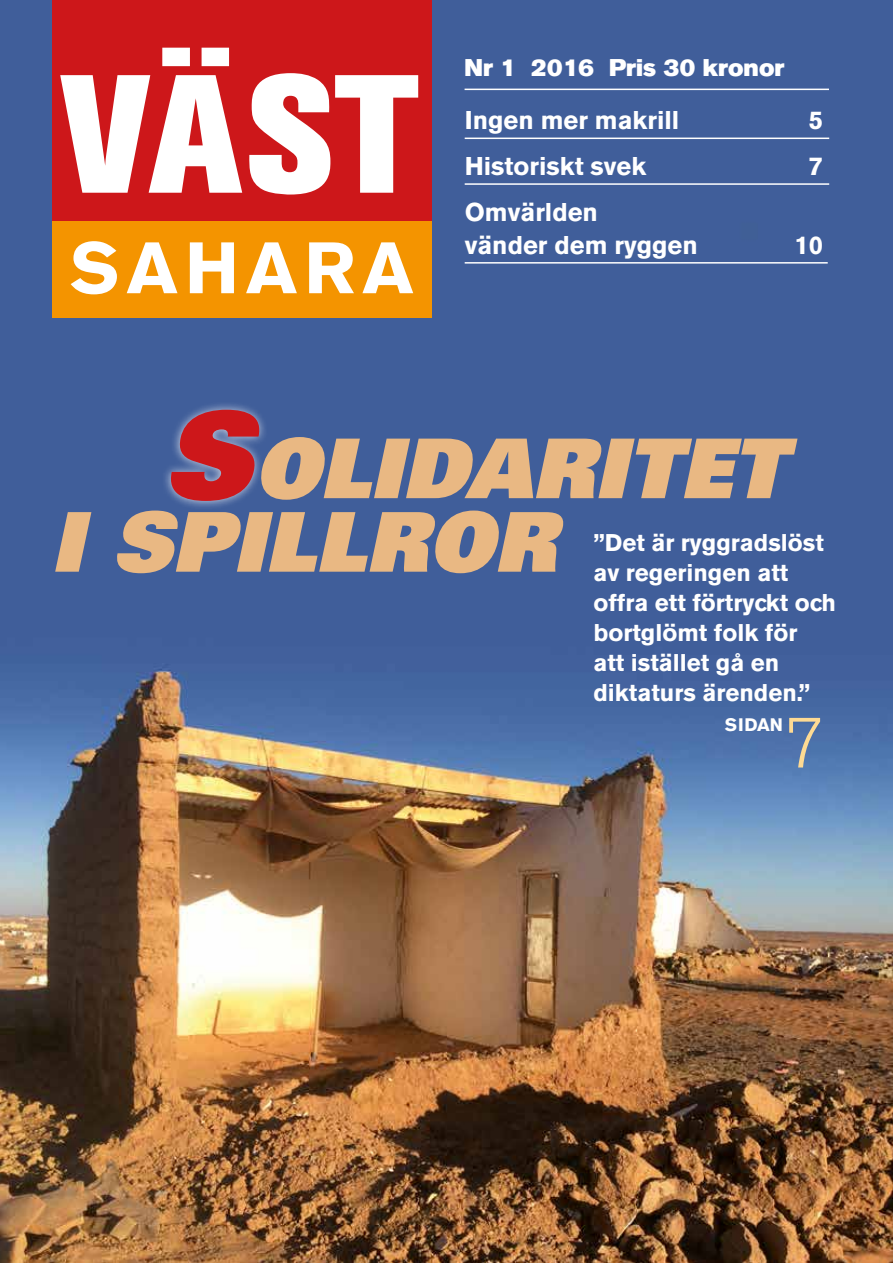
<style>
.page{position:relative;width:893px;height:1263px;background:#fff}
.page>*{position:absolute;margin:0;border:0;box-sizing:border-box;transform-origin:0 0}
.t1{font:800 166.5px "Akzidenz Grotesk BE";color:#fff}
.t2{font:italic 900 120px "Univers";color:#cd171a}
.t3{font:italic 900 82.5px/73.5px "Univers";color:#e9b883}
.t4{font:700 72px "Akzidenz Grotesk BE";letter-spacing:.1em;color:#fff}
.t5{font:72px "Akzidenz Grotesk BE Light Os F";color:#feda93}
.t6{font:700 25.5px/33px "Akzidenz Grotesk BE";color:#fff}
.t7{font:700 24px/30px "Akzidenz Grotesk BE";color:#fff}
.t8{font:24px "Akzidenz Grotesk BE Super";color:#fff}
.t9{font:700 18px "Akzidenz Grotesk BE";letter-spacing:.02em;color:#fff}
</style>
<div class="page">
<img style="left:0;top:0;width:893px;height:1263px">
<div style="left:52px;top:218px;width:380px;height:100px;background:#f49400"></div>
<div style="left:52px;top:0;width:380px;height:220px;background:#cd171a"></div>
<hr style="left:465px;top:89px;width:364px;height:1px;background:#fff">
<hr style="left:465px;top:138px;width:364px;height:1px;background:#fff">
<hr style="left:465px;top:183px;width:364px;height:2px;background:#fff">
<hr style="left:465px;top:262px;width:363px;height:2px;background:#fff">
<div style="left:161px;top:400px;width:107px;height:110px;background:#fff;opacity:.75"></div>
<h1 class="t1" style="left:60px;top:38px;width:360px">VÄST</h1>
<h3 class="t4" style="left:70px;top:226px;width:345px">SAHARA</h3>
<p class="t8" style="left:465px;top:53px;width:321px">Nr 1 2016 Pris 30 kronor</p>
<p class="t6" style="left:465px;top:104px;width:216px">Ingen mer makrill</p>
<p class="t6" style="left:809px;top:104px;width:16px">5</p>
<p class="t6" style="left:465px;top:150px;width:183px">Historiskt svek</p>
<p class="t6" style="left:809px;top:150px;width:16px">7</p>
<p class="t6" style="left:465px;top:195px;width:235px">Omvärlden<br>vänder dem ryggen</p>
<p class="t6" style="left:794px;top:228px;width:30px">10</p>
<h2 class="t2" style="left:164px;top:377px;width:88px">S</h2>
<h3 class="t3" style="left:51px;top:429px;width:736px;text-indent:203px">OLIDARITET<br>I SPILLROR</h3>
<p class="t7" style="left:593px;top:527px;width:244px">”Det är ryggradslöst av regeringen att offra ett förtryckt och bortglömt folk för<br>att istället gå en diktaturs ärenden.”</p>
<p class="t9" style="left:725px;top:715px;width:60px">SIDAN</p>
<h3 class="t5" style="left:785px;top:690px;width:39px">7</h3>
</div>
